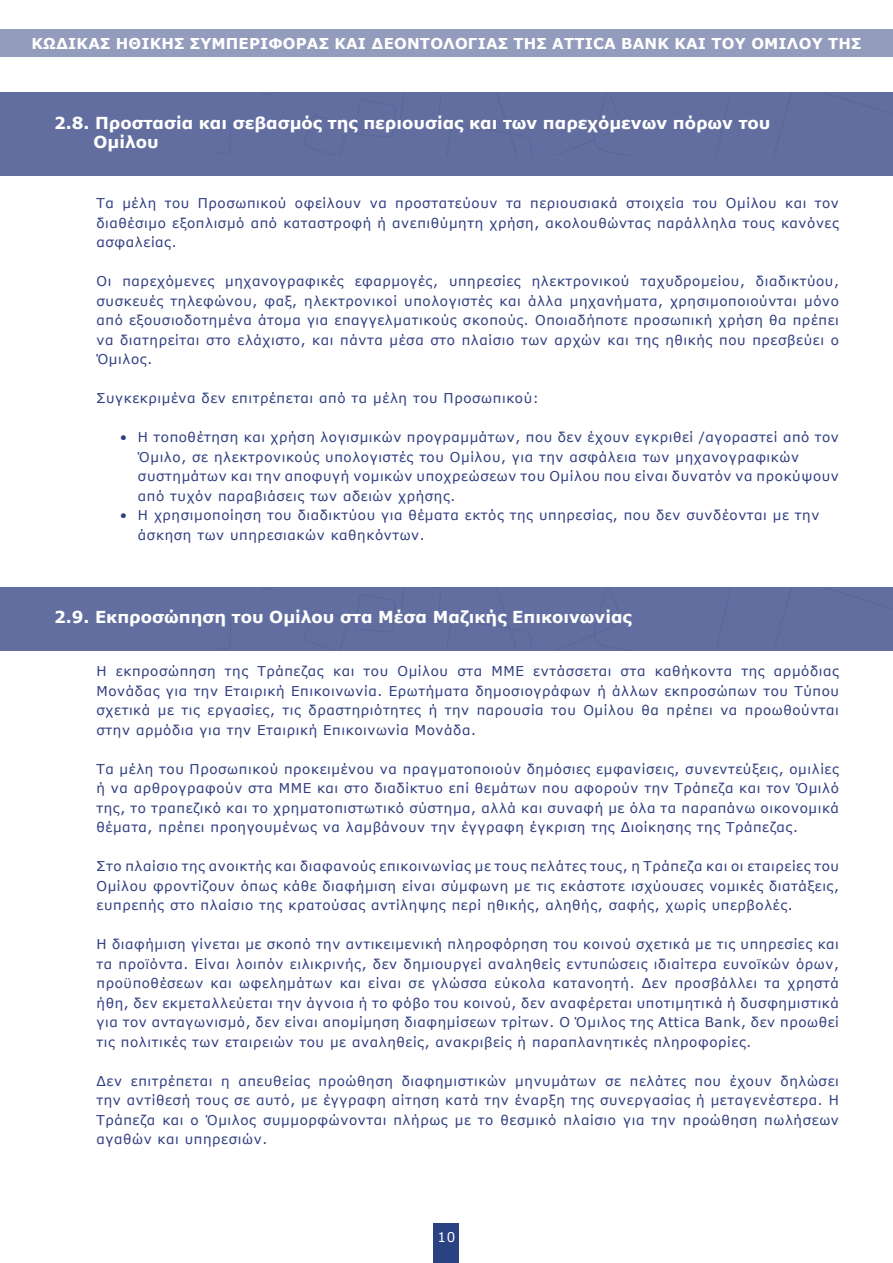
<style>
.page{position:relative;width:893px;height:1263px;background:#fff}
.page>*{position:absolute;margin:0;border:0;box-sizing:border-box;transform-origin:0 0}
.t1{font:700 16.5px/19.8px "Verdana";color:#fff}
.t2{font:700 15px "Verdana";letter-spacing:.01em;color:#fff}
.t3{font:13.5px/19.5px "Verdana";letter-spacing:.045em;color:#2e3d80;text-align:justify}
.t4{font:13.5px "Verdana";color:#fff}
</style>
<div class="page">
<div style="left:434px;top:1223px;width:25px;height:40px;background:#2a4182"></div>
<div style="left:0;top:29px;width:893px;height:28px;background:#949cbe"></div>
<div style="left:0;top:92px;width:893px;height:83px;background:#626e9f"></div>
<div style="left:0;top:587px;width:893px;height:64px;background:#626e9f"></div>
<p class="t2" style="left:32px;top:32px;width:831px">ΚΩΔΙΚΑΣ ΗΘΙΚΗΣ ΣΥΜΠΕΡΙΦΟΡΑΣ ΚΑΙ ΔΕΟΝΤΟΛOΓΙΑΣ ΤΗΣ ATTICA BANK ΚΑΙ ΤΟΥ ΟΜΙΛΟΥ ΤΗΣ</p>
<p class="t1" style="left:94px;top:112px;width:678px;text-indent:-40px">2.8. Προστασία και σεβασμός της περιουσίας και των παρεχόμενων πόρων του<br>Ομίλου</p>
<p class="t3" style="left:97px;top:193px;width:744px">Τα μέλη του Προσωπικού οφείλουν να προστατεύουν τα περιουσιακά στοιχεία του Ομίλου και τον διαθέσιμο εξοπλισμό από καταστροφή ή ανεπιθύμητη χρήση, ακολουθώντας παράλληλα τους κανόνες ασφαλείας.</p>
<p class="t3" style="left:96px;top:271px;width:744px">Οι παρεχόμενες μηχανογραφικές εφαρμογές, υπηρεσίες ηλεκτρονικού ταχυδρομείου, διαδικτύου, συσκευές τηλεφώνου, φαξ, ηλεκτρονικοί υπολογιστές και άλλα μηχανήματα, χρησιμοποιούνται μόνο από εξουσιοδοτημένα άτομα για επαγγελματικούς σκοπούς. Οποιαδήποτε προσωπική χρήση θα πρέπει να διατηρείται στο ελάχιστο, και πάντα μέσα στο πλαίσιο των αρχών και της ηθικής που πρεσβεύει ο Όμιλος.</p>
<p class="t3" style="left:96px;top:388px;width:444px">Συγκεκριμένα δεν επιτρέπεται από τα μέλη του Προσωπικού:</p>
<p class="t3" style="left:138px;top:427px;width:702px;text-align:left;text-indent:-18px">• Η τοποθέτηση και χρήση λογισμικών προγραμμάτων, που δεν έχουν εγκριθεί /αγοραστεί από τον Όμιλο, σε ηλεκτρονικούς υπολογιστές του Ομίλου, για την ασφάλεια των μηχανογραφικών συστημάτων και την αποφυγή νομικών υποχρεώσεων του Ομίλου που είναι δυνατόν να προκύψουν από τυχόν παραβιάσεις των αδειών χρήσης.</p>
<p class="t3" style="left:138px;top:505px;width:683px;text-indent:-18px">• Η χρησιμοποίηση του διαδικτύου για θέματα εκτός της υπηρεσίας, που δεν συνδέονται με την άσκηση των υπηρεσιακών καθηκόντων.</p>
<p class="t1" style="left:54px;top:607px;width:579px">2.9. Εκπροσώπηση του Ομίλου στα Μέσα Μαζικής Επικοινωνίας</p>
<p class="t3" style="left:96px;top:661px;width:744px">Η εκπροσώπηση της Τράπεζας και του Ομίλου στα ΜΜΕ εντάσσεται στα καθήκοντα της αρμόδιας Μονάδας για την Εταιρική Επικοινωνία. Ερωτήματα δημοσιογράφων ή άλλων εκπροσώπων του Τύπου σχετικά με τις εργασίες, τις δραστηριότητες ή την παρουσία του Ομίλου θα πρέπει να προωθούνται στην αρμόδια για την Εταιρική Επικοινωνία Μονάδα.</p>
<p class="t3" style="left:97px;top:759px;width:744px">Τα μέλη του Προσωπικού προκειμένου να πραγματοποιούν δημόσιες εμφανίσεις, συνεντεύξεις, ομιλίες ή να αρθρογραφούν στα ΜΜΕ και στο διαδίκτυο επί θεμάτων που αφορούν την Τράπεζα και τον Όμιλό της, το τραπεζικό και το χρηματοπιστωτικό σύστημα, αλλά και συναφή με όλα τα παραπάνω οικονομικά θέματα, πρέπει προηγουμένως να λαμβάνουν την έγγραφη έγκριση της Διοίκησης της Τράπεζας.</p>
<p class="t3" style="left:97px;top:856px;width:744px">Στο πλαίσιο της ανοικτής και διαφανούς επικοινωνίας με τους πελάτες τους, η Τράπεζα και οι εταιρείες του Ομίλου φροντίζουν όπως κάθε διαφήμιση είναι σύμφωνη με τις εκάστοτε ισχύουσες νομικές διατάξεις, ευπρεπής στο πλαίσιο της κρατούσας αντίληψης περί ηθικής, αληθής, σαφής, χωρίς υπερβολές.</p>
<p class="t3" style="left:97px;top:934px;width:744px">Η διαφήμιση γίνεται με σκοπό την αντικειμενική πληροφόρηση του κοινού σχετικά με τις υπηρεσίες και τα προϊόντα. Είναι λοιπόν ειλικρινής, δεν δημιουργεί αναληθείς εντυπώσεις ιδιαίτερα ευνοϊκών όρων, προϋποθέσεων και ωφελημάτων και είναι σε γλώσσα εύκολα κατανοητή. Δεν προσβάλλει τα χρηστά ήθη, δεν εκμεταλλεύεται την άγνοια ή το φόβο του κοινού, δεν αναφέρεται υποτιμητικά ή δυσφημιστικά για τον ανταγωνισμό, δεν είναι απομίμηση διαφημίσεων τρίτων. Ο Όμιλος της Attica Bank, δεν προωθεί τις πολιτικές των εταιρειών του με αναληθείς, ανακριβείς ή παραπλανητικές πληροφορίες.</p>
<p class="t3" style="left:96px;top:1071px;width:744px">Δεν επιτρέπεται η απευθείας προώθηση διαφημιστικών μηνυμάτων σε πελάτες που έχουν δηλώσει την αντίθεσή τους σε αυτό, με έγγραφη αίτηση κατά την έναρξη της συνεργασίας ή μεταγενέστερα. Η Τράπεζα και ο Όμιλος συμμορφώνονται πλήρως με το θεσμικό πλαίσιο για την προώθηση πωλήσεων αγαθών και υπηρεσιών.</p>
<p class="t4" style="left:437px;top:1227px;width:19px">10</p>
</div>
